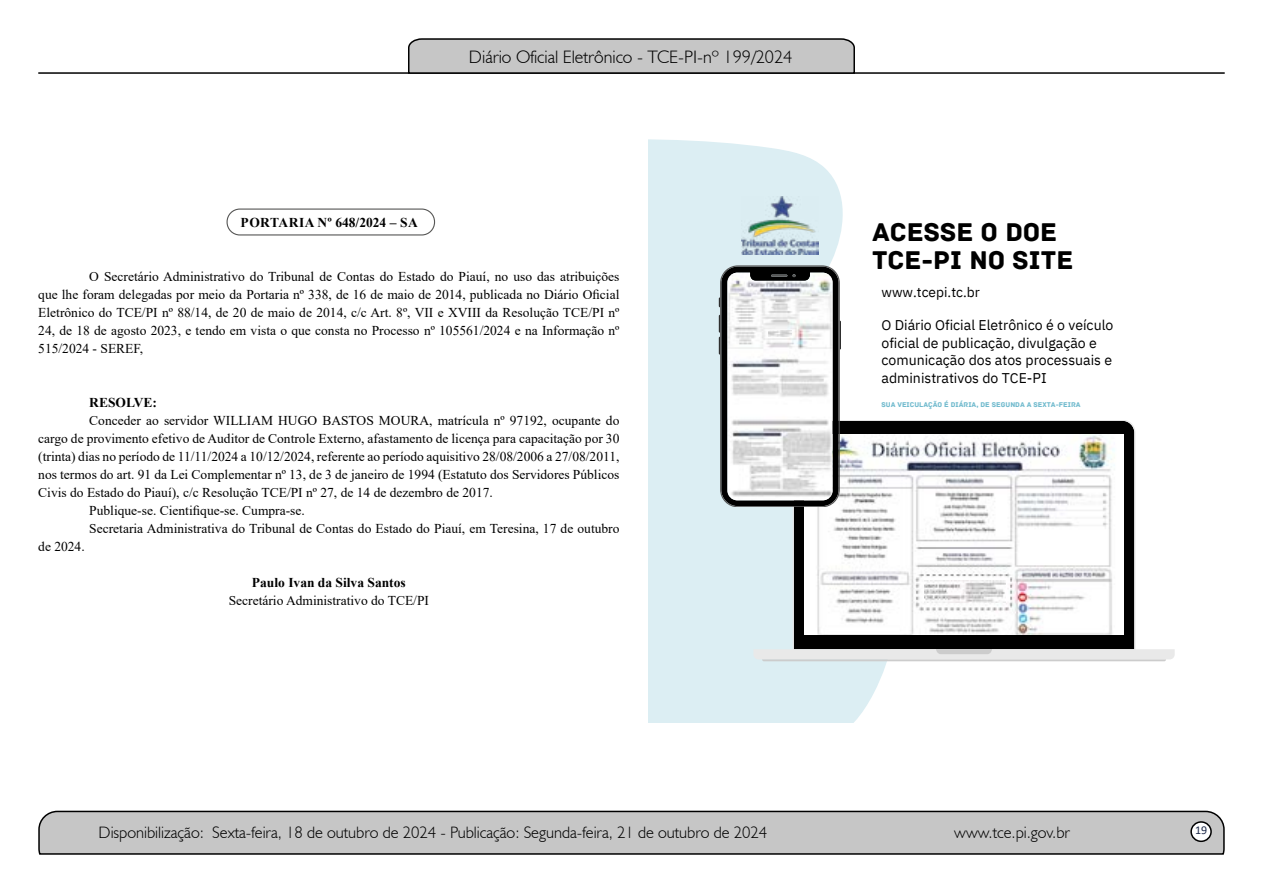
<style>
.page{position:relative;width:1263px;height:893px;background:#fff}
.page>*{position:absolute;margin:0;border:0;box-sizing:border-box;transform-origin:0 0}
.t1{font:27px/28.2px "Archive";color:#000}
.t2{font:300 18px "Humanist 521 BT";color:#000}
.t3{font:300 16.5px "Humanist 521 BT";color:#000}
.t4{font:14.1px/17.9px "IBM Plex Sans";color:#000}
.t5{font:13.8px "IBM Plex Sans";color:#000}
.t6{font:13.5px/18px "Times New Roman";color:#000;text-align:justify}
.t7{font:700 13.5px "Times New Roman";color:#000}
.t8{font:12px "Calibri";color:#212d4c}
.t9{font:7.35px "Archive";color:#72bbce}
</style>
<div class="page">
<svg style="left:38px;top:810px;width:1187px;height:45px;background:#b9b9b9"></svg>
<div style="left:1191px;top:822px;width:20px;height:19px;background:#fff;border-radius:50%"></div>
<div style="left:1190px;top:821px;width:22px;height:21px;border:2px solid #000;border-radius:50%"></div>
<hr style="left:38px;top:72px;width:1187px;height:2px;background:#000">
<svg style="left:407px;top:38px;width:449px;height:36px;background:#b4b4b4"></svg>
<div style="left:226px;top:209px;width:209px;height:27px;border:1px solid #575756;border-radius:13px"></div>
<svg style="left:648px;top:139px;width:265px;height:584px;fill:#dceef3"></svg>
<svg style="left:753px;top:420px;width:422px;height:239px"></svg>
<svg style="left:762px;top:649px;width:404px;height:12px;background:#e3e3e3"></svg>
<img style="left:804px;top:434px;width:320px;height:200px">
<img style="left:924px;top:581px;width:81px;height:21px">
<svg style="left:719px;top:265px;width:122px;height:242px"></svg>
<img style="left:768px;top:330px;width:24px;height:7px">
<img style="left:741px;top:196px;width:78px;height:58px">
<h2 class="t2" style="left:469px;top:46px;width:325px">Diário Oficial Eletrônico - TCE-PI-nº 199/2024</h2>
<p class="t7" style="left:241px;top:212px;width:179px">PORTARIA Nº 648/2024 – SA</p>
<p class="t6" style="left:38px;top:267px;width:583px;text-indent:51px">O Secretário Administrativo do Tribunal de Contas do Estado do Piauí, no uso das atribuições que lhe foram delegadas por meio da Portaria nº 338, de 16 de maio de 2014, publicada no Diário Oficial Eletrônico do TCE/PI nº 88/14, de 20 de maio de 2014, c/c Art. 8º, VII e XVIII da Resolução TCE/PI nº 24, de 18 de agosto 2023, e tendo em vista o que consta no Processo nº 105561/2024 e na Informação nº 515/2024 - SEREF,</p>
<p class="t7" style="left:89px;top:392px;width:69px">RESOLVE:</p>
<p class="t6" style="left:89px;top:411px;width:532px">Conceder ao servidor WILLIAM HUGO BASTOS MOURA, matrícula nº 97192, ocupante do</p>
<p class="t6" style="left:38px;top:429px;width:583px">cargo de provimento efetivo de Auditor de Controle Externo, afastamento de licença para capacitação por 30</p>
<p class="t6" style="left:38px;top:447px;width:583px">(trinta) dias no período de 11/11/2024 a 10/12/2024, referente ao período aquisitivo 28/08/2006 a 27/08/2011,</p>
<p class="t6" style="left:38px;top:465px;width:583px">nos termos do art. 91 da Lei Complementar nº 13, de 3 de janeiro de 1994 (Estatuto dos Servidores Públicos</p>
<p class="t6" style="left:38px;top:483px;width:456px">Civis do Estado do Piauí), c/c Resolução TCE/PI nº 27, de 14 de dezembro de 2017.</p>
<p class="t6" style="left:89px;top:501px;width:217px">Publique-se. Cientifique-se. Cumpra-se.</p>
<p class="t6" style="left:89px;top:519px;width:532px">Secretaria Administrativa do Tribunal de Contas do Estado do Piauí, em Teresina, 17 de outubro</p>
<p class="t6" style="left:38px;top:537px;width:48px">de 2024.</p>
<p class="t7" style="left:252px;top:572px;width:155px">Paulo Ivan da Silva Santos</p>
<p class="t6" style="left:229px;top:591px;width:202px">Secretário Administrativo do TCE/PI</p>
<h1 class="t1" style="left:872px;top:218px;width:203px">ACESSE O DOE<br>TCE-PI NO SITE</h1>
<p class="t5" style="left:881px;top:282px;width:100px">www.tcepi.tc.br</p>
<p class="t4" style="left:881px;top:315px;width:233px">O Diário Oficial Eletrônico é o veículo oficial de publicação, divulgação e comunicação dos atos processuais e administrativos do TCE-PI</p>
<p class="t9" style="left:881px;top:400px;width:201px">SUA VEICULAÇÃO É DIÁRIA, DE SEGUNDA A SEXTA-FEIRA</p>
<p class="t3" style="left:99px;top:822px;width:670px">Disponibilização: Sexta-feira, 18 de outubro de 2024 - Publicação: Segunda-feira, 21 de outubro de 2024</p>
<p class="t3" style="left:954px;top:822px;width:117px">www.tce.pi.gov.br</p>
<p class="t8" style="left:1195px;top:821px;width:14px">19</p>
</div>
